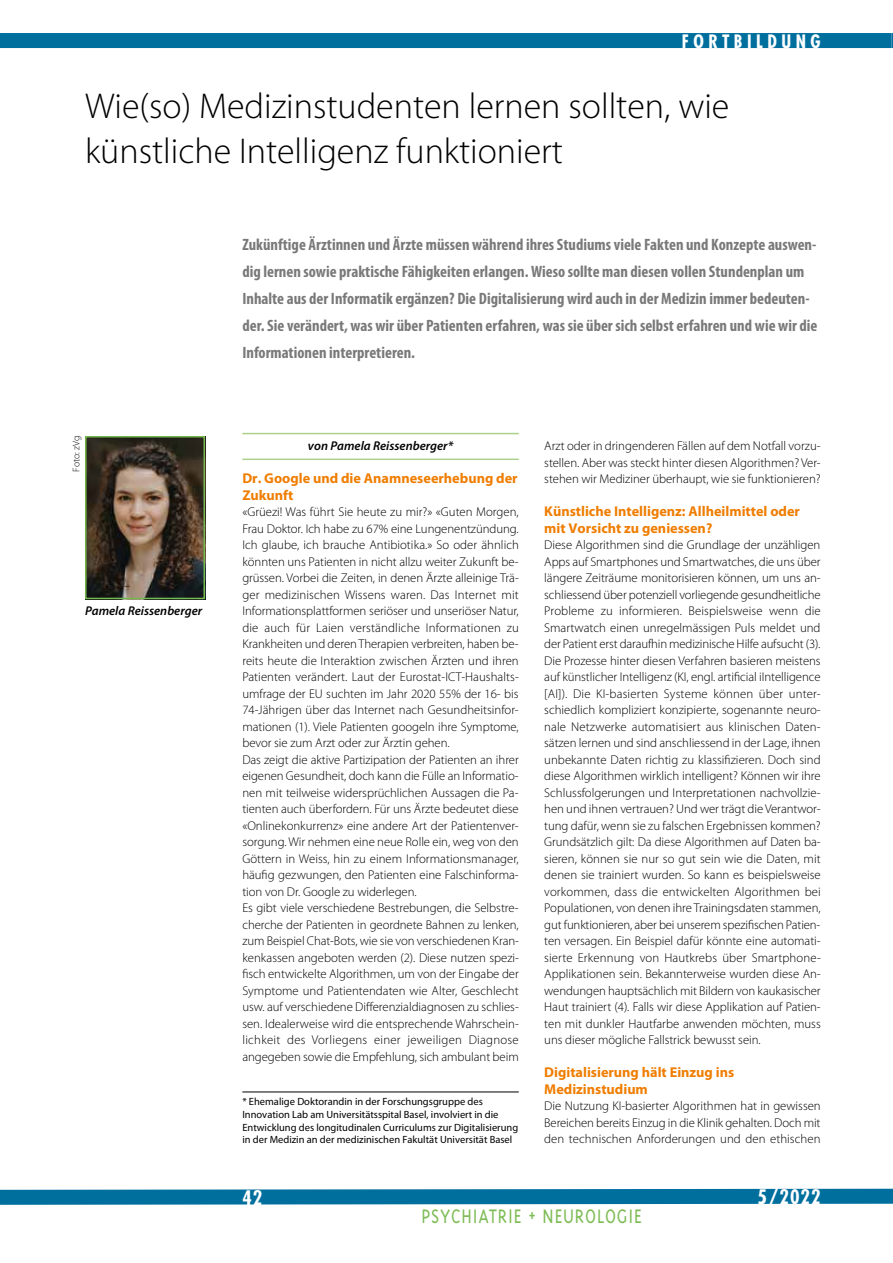
<style>
.page{position:relative;width:893px;height:1263px;background:#fff}
.page>*{position:absolute;margin:0;border:0;box-sizing:border-box;transform-origin:0 0}
.t1{font:300 36px/45px "Myriad Pro";color:#000}
.t2{font:300 22.5px "Triplex";letter-spacing:.04em;color:#7ebc56;scale:.88 1}
.t3{font:700 condensed 19.5px "Futura";letter-spacing:.05em;color:#fff}
.t4{font:700 condensed 18px "Futura";letter-spacing:.25em;color:#fff}
.t5{font:700 condensed 16.5px/27px "Myriad Pro";color:#797979}
.t6{font:700 14.25px/16.5px "Myriad Pro";color:#ef7d00}
.t7{font:300 12.75px/16.5px "Myriad Pro";letter-spacing:-.005em;color:#000;text-align:justify}
.t8{font:italic 600 12.75px "Myriad Pro";color:#000}
.t9{font:10.5px/12.8px "Myriad Pro";color:#000}
.t10{font:300 9.75px "Myriad Pro";color:#000}
</style>
<div class="page">
<svg style="left:0;top:1188px;width:893px;height:17px;background:#1d7fa9"></svg>
<svg style="left:891px;top:33px;width:2px;height:15px"></svg>
<hr style="left:242px;top:433px;width:277px;height:1px;background:#acd18d">
<hr style="left:242px;top:459px;width:277px;height:1px;background:#acd18d">
<div style="left:0;top:33px;width:891px;height:15px;background:#006f9e"></div>
<img style="left:88px;top:439px;width:114px;height:157px">
<div style="left:85px;top:436px;width:120px;height:163px;border:2px solid #75b94e"></div>
<hr style="left:242px;top:1092px;width:277px;height:1px;background:#000">
<h3 class="t4" style="left:682px;top:30px;width:140px">FORTBILDUNG</h3>
<h1 class="t1" style="left:85px;top:84px;width:646px">Wie(so) Medizinstudenten lernen sollten, wie künstliche Intelligenz funktioniert</h1>
<p class="t10" style="left:71px;top:472px;width:37px;rotate:-90deg">Foto: zVg</p>
<p class="t8" style="left:85px;top:604px;width:119px">Pamela Reissenberger</p>
<p class="t5" style="left:242px;top:231px;width:577px">Zukünftige Ärztinnen und Ärzte müssen während ihres Studiums viele Fakten und Konzepte auswen&shy;dig lernen sowie praktische Fähigkeiten erlangen. Wieso sollte man diesen vollen Stundenplan um Inhalte aus der Informatik ergänzen? Die Digitalisierung wird auch in der Medizin immer bedeuten&shy;der. Sie verändert, was wir über Patienten erfahren, was sie über sich selbst erfahren und wie wir die Informationen interpretieren.</p>
<p class="t8" style="left:308px;top:439px;width:147px">von Pamela Reissenberger*</p>
<p class="t6" style="left:242px;top:470px;width:277px">Dr. Google und die Anamneseerhebung der<br>Zukunft</p>
<p class="t7" style="left:242px;top:504px;width:278px;text-align:left">«Grüezi! Was führt Sie heute zu mir?» «Guten Morgen, Frau Doktor. Ich habe zu 67% eine Lungenentzündung.<br>Ich glaube, ich brauche Antibiotika.» So oder ähnlich könnten uns Patienten in nicht allzu weiter Zukunft be&shy;grüssen. Vorbei die Zeiten, in denen Ärzte alleinige Trä&shy;ger medizinischen Wissens waren. Das Internet mit Informationsplattformen seriöser und unseriöser Natur, die auch für Laien verständliche Informationen zu Krankheiten und deren Therapien verbreiten, haben be&shy;reits heute die Interaktion zwischen Ärzten und ihren Patienten verändert. Laut der Eurostat-ICT-Haushalts&shy;umfrage der EU suchten im Jahr 2020 55% der 16- bis 74-Jährigen über das Internet nach Gesundheitsinfor&shy;mationen (1). Viele Patienten googeln ihre Symptome, bevor sie zum Arzt oder zur Ärztin gehen.<br>Das zeigt die aktive Partizipation der Patienten an ihrer eigenen Gesundheit, doch kann die Fülle an Informatio&shy;nen mit teilweise widersprüchlichen Aussagen die Pa&shy;tienten auch überfordern. Für uns Ärzte bedeutet diese «Onlinekonkurrenz» eine andere Art der Patientenver&shy;sorgung. Wir nehmen eine neue Rolle ein, weg von den Göttern in Weiss, hin zu einem Informationsmanager, häufig gezwungen, den Patienten eine Falschinforma&shy;tion von Dr. Google zu widerlegen.<br>Es gibt viele verschiedene Bestrebungen, die Selbstre&shy;cherche der Patienten in geordnete Bahnen zu lenken, zum Beispiel Chat-Bots, wie sie von verschiedenen Kran&shy;kenkassen angeboten werden (2). Diese nutzen spezi&shy;fisch entwickelte Algorithmen, um von der Eingabe der Symptome und Patientendaten wie Alter, Geschlecht usw. auf verschiedene Differenzialdiagnosen zu schlies&shy;sen. Idealerweise wird die entsprechende Wahrschein&shy;lichkeit des Vorliegens einer jeweiligen Diagnose angegeben sowie die Empfehlung, sich ambulant beim</p>
<p class="t9" style="left:242px;top:1095px;width:277px">* Ehemalige Doktorandin in der Forschungsgruppe des Innovation Lab am Universitätsspital Basel, involviert in die Entwicklung des longitudinalen Curriculums zur Digitalisierung in der Medizin an der medizinischen Fakultät Universität Basel</p>
<p class="t7" style="left:544px;top:438px;width:278px">Arzt oder in dringenderen Fällen auf dem Notfall vorzu&shy;stellen. Aber was steckt hinter diesen Algorithmen? Ver&shy;stehen wir Mediziner überhaupt, wie sie funktionieren?</p>
<p class="t6" style="left:544px;top:503px;width:257px">Künstliche Intelligenz: Allheilmittel oder mit Vorsicht zu geniessen?</p>
<p class="t7" style="left:544px;top:537px;width:278px">Diese Algorithmen sind die Grundlage der unzähligen Apps auf Smartphones und Smartwatches, die uns über längere Zeiträume monitorisieren können, um uns an&shy;schliessend über potenziell vorliegende gesundheitliche Probleme zu informieren. Beispielsweise wenn die Smartwatch einen unregelmässigen Puls meldet und der Patient erst daraufhin medizinische Hilfe aufsucht (3).<br>Die Prozesse hinter diesen Verfahren basieren meistens auf künstlicher Intelligenz (KI, engl. artificial iIntelligence [AI]). Die KI-basierten Systeme können über unter&shy;schiedlich kompliziert konzipierte, sogenannte neuro&shy;nale Netzwerke automatisiert aus klinischen Daten&shy;sätzen lernen und sind anschliessend in der Lage, ihnen unbekannte Daten richtig zu klassifizieren. Doch sind diese Algorithmen wirklich intelligent? Können wir ihre Schlussfolgerungen und Interpretationen nachvollzie&shy;hen und ihnen vertrauen? Und wer trägt die Verantwor&shy;tung dafür, wenn sie zu falschen Ergebnissen kommen?<br>Grundsätzlich gilt: Da diese Algorithmen auf Daten ba&shy;sieren, können sie nur so gut sein wie die Daten, mit denen sie trainiert wurden. So kann es beispielsweise vorkommen, dass die entwickelten Algorithmen bei Populationen, von denen ihre Trainingsdaten stammen, gut funktionieren, aber bei unserem spezifischen Patien&shy;ten versagen. Ein Beispiel dafür könnte eine automati&shy;sierte Erkennung von Hautkrebs über Smartphone-Applikationen sein. Bekannterweise wurden diese An&shy;wendungen hauptsächlich mit Bildern von kaukasischer Haut trainiert (4). Falls wir diese Applikation auf Patien&shy;ten mit dunkler Hautfarbe anwenden möchten, muss uns dieser mögliche Fallstrick bewusst sein.</p>
<p class="t6" style="left:544px;top:1064px;width:191px">Digitalisierung hält Einzug ins<br>Medizinstudium</p>
<p class="t7" style="left:544px;top:1098px;width:278px">Die Nutzung KI-basierter Algorithmen hat in gewissen Bereichen bereits Einzug in die Klinik gehalten. Doch mit den technischen Anforderungen und den ethischen</p>
<h3 class="t3" style="left:242px;top:1185px;width:22px">42</h3>
<h3 class="t3" style="left:757px;top:1184px;width:65px">5/2022</h3>
<h2 class="t2" style="left:421px;top:1203px;width:252px">PSYCHIATRIE + NEUROLOGIE</h2>
</div>
